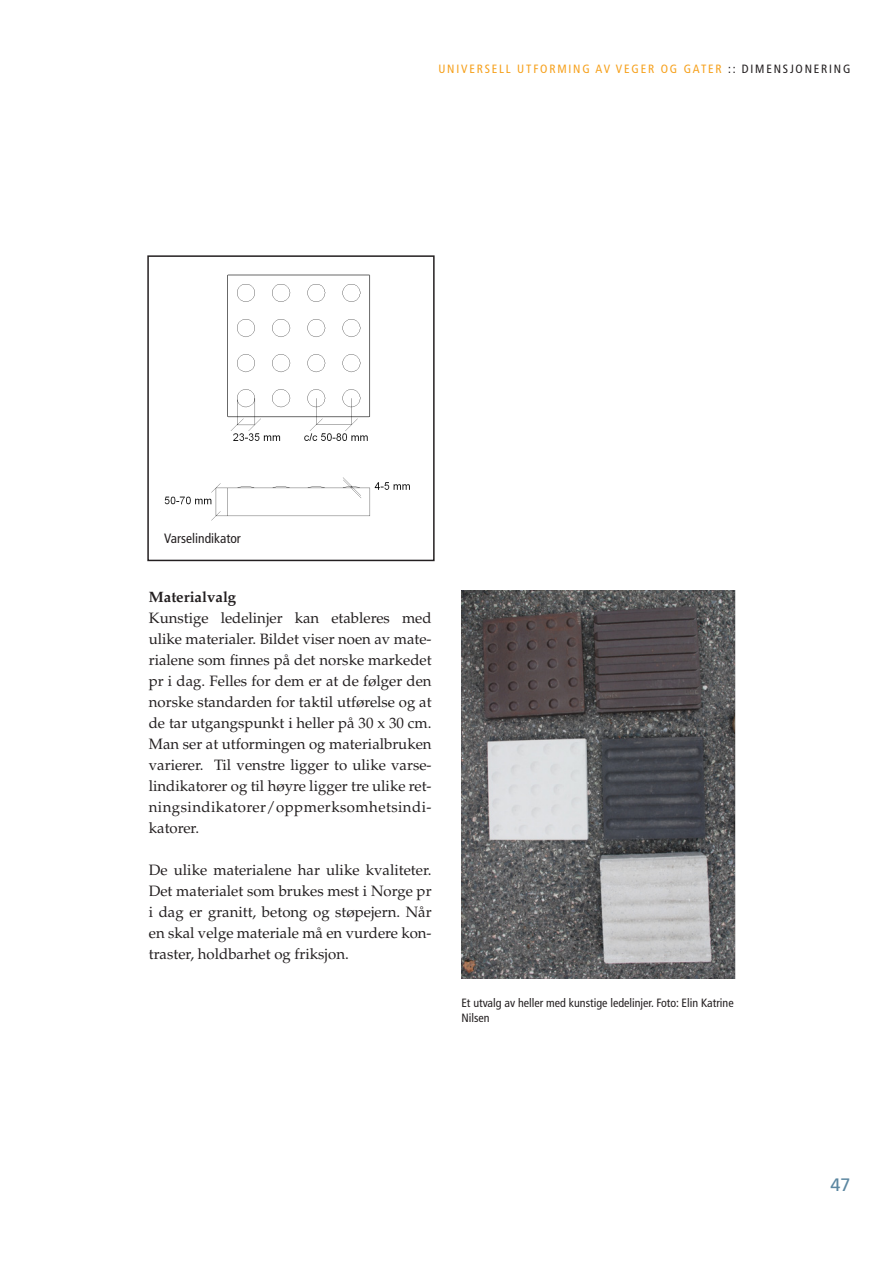
<style>
.page{position:relative;width:893px;height:1263px;background:#fff}
.page>*{position:absolute;margin:0;border:0;box-sizing:border-box;transform-origin:0 0}
.t1{font:18px "Frutiger";color:#5c87a1}
.t2{font:15px/21px "Palatino LT Std";color:#231f20;text-align:justify}
.t3{font:700 15px "Palatino LT Std";color:#231f20}
.t4{font:condensed 13.5px "Frutiger";color:#231f20}
.t5{font:condensed 12px/15px "Frutiger";color:#231f20}
.t6{font:condensed 12px "Frutiger";letter-spacing:.15em;color:#f6a01b}
.s1{color:#231f20}
</style>
<div class="page">
<img style="left:164px;top:274px;width:246px;height:247px">
<img style="left:461px;top:590px;width:274px;height:388px">
<div style="left:147px;top:255px;width:288px;height:306px;border:2px solid #231f20"></div>
<p class="t4" style="left:164px;top:531px;width:78px">Varselindikator</p>
<p class="t6" style="left:438px;top:62px;width:414px">UNIVERSELL UTFORMING AV VEGER OG GATER <span class="s1">:: DIMENSJONERING</span></p>
<p class="t3" style="left:149px;top:588px;width:89px">Materialvalg</p>
<p class="t2" style="left:149px;top:607px;width:284px">Kunstige ledelinjer kan etableres med ulike materialer. Bildet viser noen av mate&shy;rialene som finnes på det norske markedet pr i dag. Felles for dem er at de følger den norske standarden for taktil utførelse og at de tar utgangspunkt i heller på 30 x 30 cm.<br>Man ser at utformingen og materialbruken varierer. Til venstre ligger to ulike varse&shy;lindikatorer og til høyre ligger tre ulike ret&shy;ningsindikatorer/oppmerksomhetsindi&shy;katorer.</p>
<p class="t2" style="left:149px;top:859px;width:284px">De ulike materialene har ulike kvaliteter.<br>Det materialet som brukes mest i Norge pr i dag er granitt, betong og støpejern. Når en skal velge materiale må en vurdere kon&shy;traster, holdbarhet og friksjon.</p>
<p class="t5" style="left:461px;top:995px;width:274px">Et utvalg av heller med kunstige ledelinjer. Foto: Elin Katrine<br>Nilsen</p>
<p class="t1" style="left:830px;top:1174px;width:22px">47</p>
</div>
